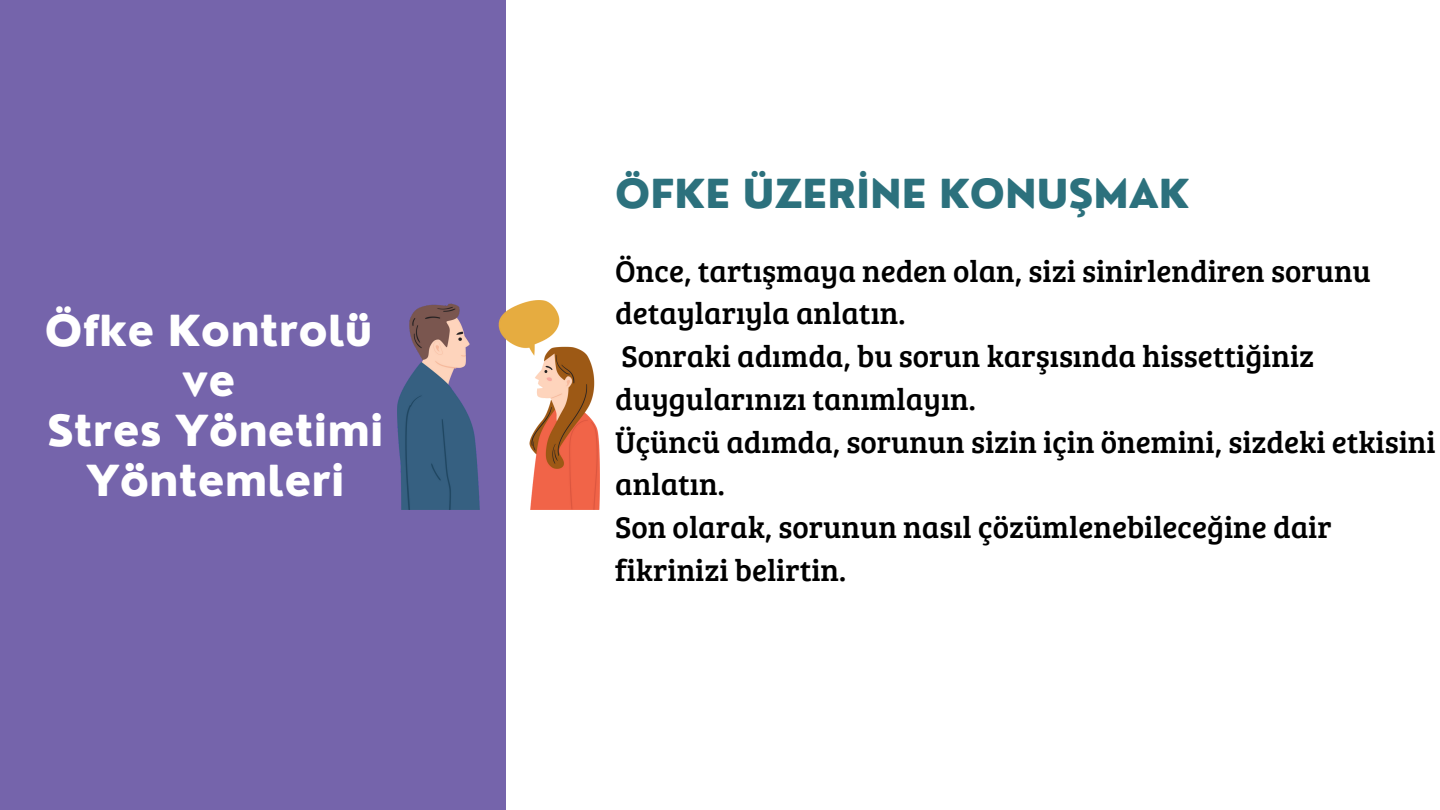
<style>
.page{position:relative;width:1440px;height:810px;background:#fff}
.page>*{position:absolute;margin:0;border:0;box-sizing:border-box;transform-origin:0 0}
.t1{font:800 41.7px/50.1px "Nourd";color:#fff;text-align:center}
.t2{font:800 39px "Nourd";color:#2c717d}
.t3{font:31px/42.8px "Bree Serif";color:#000}
</style>
<div class="page">
<div style="left:0;top:0;width:506px;height:810px;background:#7564ab"></div>
<img style="left:398px;top:301px;width:202px;height:208px">
<h1 class="t1" style="left:45px;top:305px;width:335px">Öfke Kontrolü ve<br>Stres Yönetimi<br>Yöntemleri</h1>
<p class="t2" style="left:615px;top:169px;width:576px">ÖFKE ÜZERİNE KONUŞMAK</p>
<p class="t3" style="left:615px;top:248px;width:822px">Önce, tartışmaya neden olan, sizi sinirlendiren sorunu detaylarıyla anlatın.<br>Sonraki adımda, bu sorun karşısında hissettiğiniz duygularınızı tanımlayın.<br>Üçüncü adımda, sorunun sizin için önemini, sizdeki etkisini anlatın.<br>Son olarak, sorunun nasıl çözümlenebileceğine dair fikrinizi belirtin.</p>
</div>
